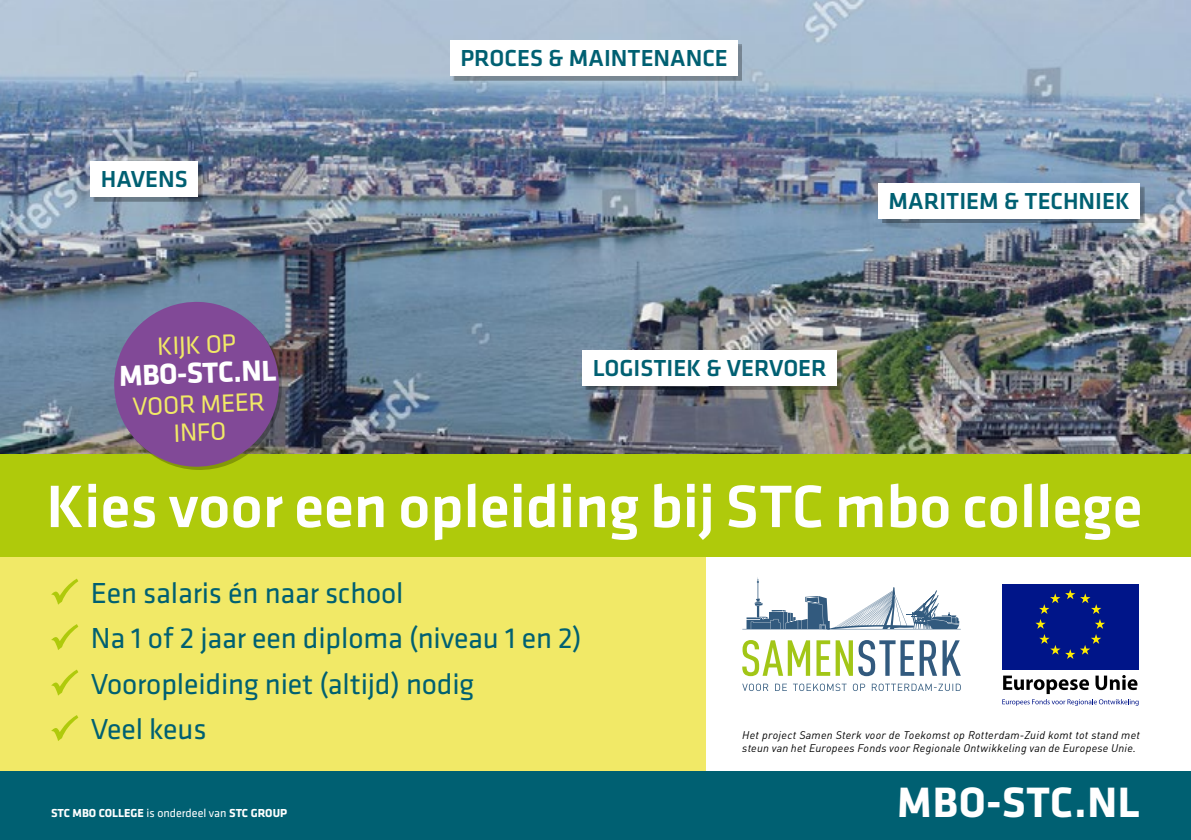
<style>
.page{position:relative;width:1191px;height:840px;background:#fff}
.page>*{position:absolute;margin:0;border:0;box-sizing:border-box;transform-origin:0 0}
.t1{font:500 62px "Klavika";color:#fff}
.t2{font:700 44px "Klavika";letter-spacing:.02em;color:#fff}
.t3{font:30px/45.4px "Klavika";letter-spacing:-.005em;color:#006072}
.t4{font:700 30px "Klavika";color:#fff}
.t5{font:26px/28px "Klavika";color:#f1e967;text-align:center}
.t6{font:500 24px "Klavika";color:#006072}
.t7{font:700 12px "Klavika";color:#fff}
.t8{font:italic 11px/13.2px "DINOT";letter-spacing:.025em;color:#000}
.s1{font-weight:400}
</style>
<div class="page">
<img style="left:0;top:0;width:1191px;height:454px">
<div style="left:0;top:539px;width:705px;height:232px;background:#f1e967"></div>
<div style="left:0;top:771px;width:1191px;height:68px;background:#006072"></div>
<div style="left:585px;top:353px;width:256px;height:36px;background:#000;opacity:.3"></div>
<div style="left:583px;top:350px;width:254px;height:36px;background:#fff"></div>
<div style="left:93px;top:165px;width:110px;height:36px;background:#000;opacity:.3"></div>
<div style="left:91px;top:162px;width:107px;height:35px;background:#fff"></div>
<div style="left:452px;top:44px;width:290px;height:36px;background:#788692"></div>
<div style="left:450px;top:41px;width:288px;height:35px;background:#fff"></div>
<div style="left:882px;top:187px;width:262px;height:36px;background:#000;opacity:.3"></div>
<div style="left:878px;top:183px;width:262px;height:36px;background:#fff"></div>
<div style="left:0;top:454px;width:1191px;height:102px;background:#afca0b"></div>
<svg style="left:51px;top:578px;width:27px;height:27px"></svg>
<svg style="left:51px;top:624px;width:28px;height:26px"></svg>
<svg style="left:51px;top:669px;width:27px;height:27px"></svg>
<svg style="left:51px;top:715px;width:28px;height:26px"></svg>
<svg style="left:113px;top:300px;width:170px;height:170px;background:#7f5b8a"></svg>
<svg style="left:742px;top:640px;width:218px;height:35px"></svg>
<svg style="left:742px;top:683px;width:218px;height:7px"></svg>
<svg style="left:742px;top:577px;width:218px;height:52px"></svg>
<svg style="left:1002px;top:675px;width:136px;height:30px"></svg>
<div style="left:999px;top:584px;width:142px;height:88px;background:linear-gradient(to right,#fff,#fff)"></div>
<div style="left:1002px;top:584px;width:136px;height:85px;background:#001589"></div>
<svg style="left:1035px;top:589px;width:70px;height:69px"></svg>
<h3 class="t6" style="left:101px;top:166px;width:88px">HAVENS</h3>
<h3 class="t5" style="left:157px;top:332px;width:80px;rotate:-2deg">KIJK OP</h3>
<h3 class="t4" style="left:118px;top:359px;width:159px;rotate:-2deg">MBO-STC.NL</h3>
<h3 class="t5" style="left:132px;top:392px;width:134px;rotate:-2deg">VOOR MEER<br>INFO</h3>
<h3 class="t6" style="left:460px;top:45px;width:269px">PROCES &amp; MAINTENANCE</h3>
<h3 class="t6" style="left:593px;top:354px;width:235px">LOGISTIEK &amp; VERVOER</h3>
<h3 class="t6" style="left:888px;top:188px;width:243px">MARITIEM &amp; TECHNIEK</h3>
<h1 class="t1" style="left:46px;top:472px;width:1097px">Kies voor een opleiding bij STC mbo college</h1>
<h3 class="t3" style="left:91px;top:570px;width:492px">Een salaris én naar school<br>Na 1 of 2 jaar een diploma (niveau 1 en 2)<br>Vooropleiding niet (altijd) nodig<br>Veel keus</h3>
<p class="t7" style="left:51px;top:806px;width:238px">STC MBO COLLEGE <span class="s1">is onderdeel van</span> STC GROUP</p>
<p class="t8" style="left:742px;top:727px;width:399px">Het project Samen Sterk voor de Toekomst op Rotterdam-Zuid komt tot stand met steun van het Europees Fonds voor Regionale Ontwikkeling van de Europese Unie.</p>
<h2 class="t2" style="left:897px;top:778px;width:244px">MBO-STC.NL</h2>
</div>
